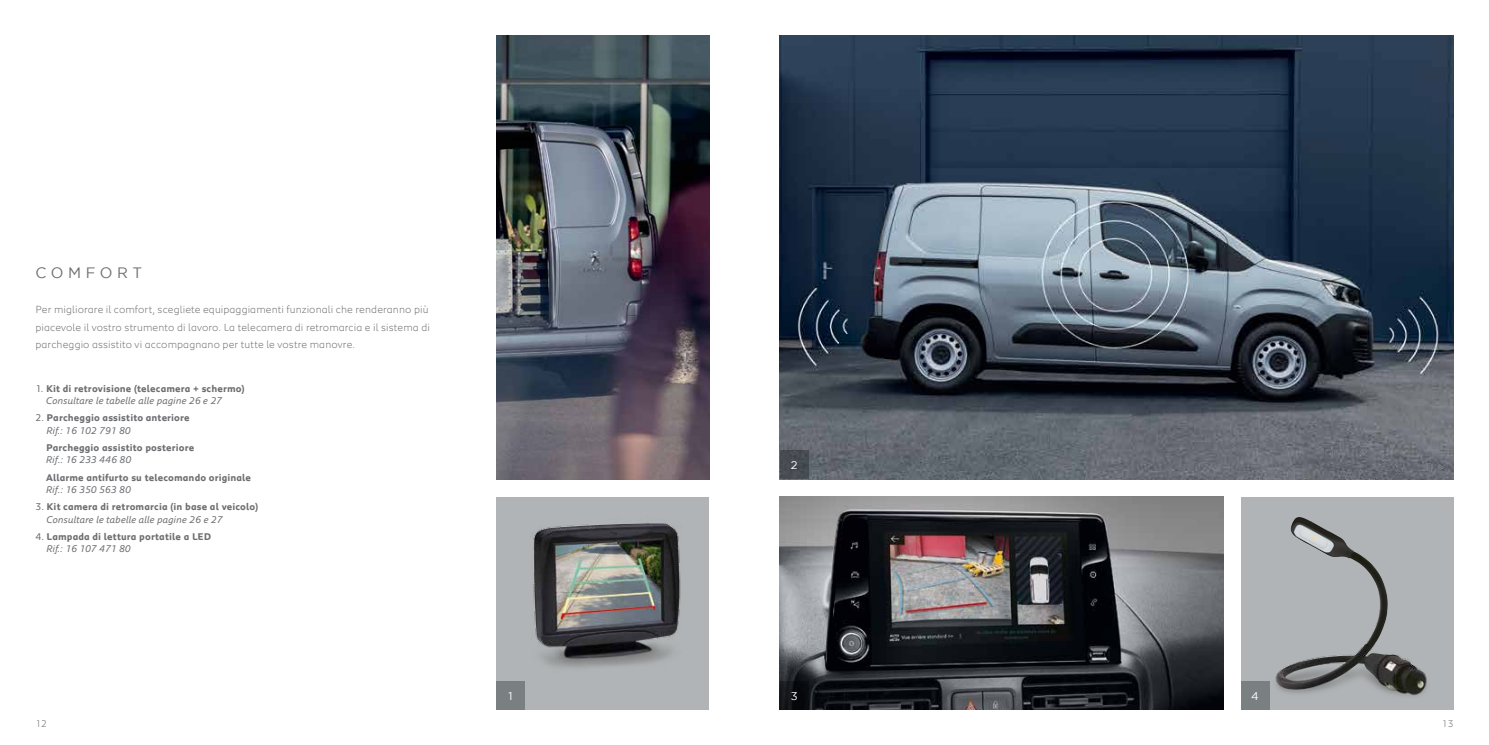
<style>
.page{position:relative;width:1489px;height:745px;background:#fff}
.page>*{position:absolute;margin:0;border:0;box-sizing:border-box;transform-origin:0 0}
.t1{font:15px "Gotham";letter-spacing:.295em;color:#6d6e71}
.t2{font:11.25px "Gotham";color:#fff}
.t3{font:300 10.62px/17.5px "Peugeot";letter-spacing:.01em;color:#6d6e71}
.t4{font:700 10px/12.5px "Peugeot";letter-spacing:.01em;color:#6d6e71}
.t5{font:italic 10px "Peugeot";letter-spacing:.01em;color:#6d6e71}
.t6{font:300 10px "Peugeot";color:#6d6e71}
.s1{font-weight:400}
.s2{font-weight:400;font-style:italic}
</style>
<div class="page">
<img style="left:496px;top:35px;width:213px;height:443px">
<img style="left:780px;top:496px;width:442px;height:213px">
<div style="left:1240px;top:496px;width:213px;height:213px;background:#b1b4b6"></div>
<img style="left:1290px;top:517px;width:98px;height:126px">
<img style="left:1269px;top:643px;width:158px;height:55px">
<div style="left:780px;top:680px;width:28px;height:29px;background:linear-gradient(to right,#1a1d21,#020408)"></div>
<div style="left:1240px;top:680px;width:29px;height:29px;background:#7a7f81"></div>
<img style="left:780px;top:36px;width:673px;height:442px">
<div style="left:780px;top:450px;width:28px;height:28px;background:#474c52"></div>
<div style="left:496px;top:496px;width:213px;height:213px;background:#b1b4b6"></div>
<img style="left:496px;top:496px;width:213px;height:191px">
<div style="left:496px;top:680px;width:28px;height:29px;background:#7a7f81"></div>
<h1 class="t1" style="left:35px;top:263px;width:108px">COMFORT</h1>
<p class="t3" style="left:35px;top:300px;width:396px">Per migliorare il comfort, scegliete equipaggiamenti funzionali che renderanno più piacevole il vostro strumento di lavoro. La telecamera di retromarcia e il sistema di parcheggio assistito vi accompagnano per tutte le vostre manovre.</p>
<p class="t4" style="left:46px;top:381px;width:200px;text-indent:-11px"><span class="s1">1.</span> Kit di retrovisione (telecamera + schermo)<br><span class="s2">Consultare le tabelle alle pagine 26 e 27</span></p>
<p class="t4" style="left:47px;top:411px;width:145px;text-indent:-11px"><span class="s1">2.</span> Parcheggio assistito anteriore<br><span class="s2">Rif.: 16 102 791 80</span></p>
<p class="t4" style="left:46px;top:440px;width:150px">Parcheggio assistito posteriore</p>
<p class="t5" style="left:46px;top:453px;width:87px">Rif.: 16 233 446 80</p>
<p class="t4" style="left:46px;top:470px;width:206px">Allarme antifurto su telecomando originale</p>
<p class="t5" style="left:46px;top:482px;width:87px">Rif.: 16 350 563 80</p>
<p class="t4" style="left:47px;top:500px;width:213px;text-indent:-11px"><span class="s1">3.</span> Kit camera di retromarcia (in base al veicolo)<br><span class="s2">Consultare le tabelle alle pagine 26 e 27</span></p>
<p class="t4" style="left:47px;top:529px;width:166px;text-indent:-11px"><span class="s1">4.</span> Lampada di lettura portatile a LED<br><span class="s2">Rif.: 16 107 471 80</span></p>
<p class="t2" style="left:508px;top:688px;width:6px">1</p>
<p class="t2" style="left:790px;top:458px;width:8px">2</p>
<p class="t2" style="left:790px;top:688px;width:8px">3</p>
<p class="t2" style="left:1251px;top:688px;width:9px">4</p>
<p class="t6" style="left:35px;top:716px;width:13px">12</p>
<p class="t6" style="left:1441px;top:716px;width:13px">13</p>
</div>
